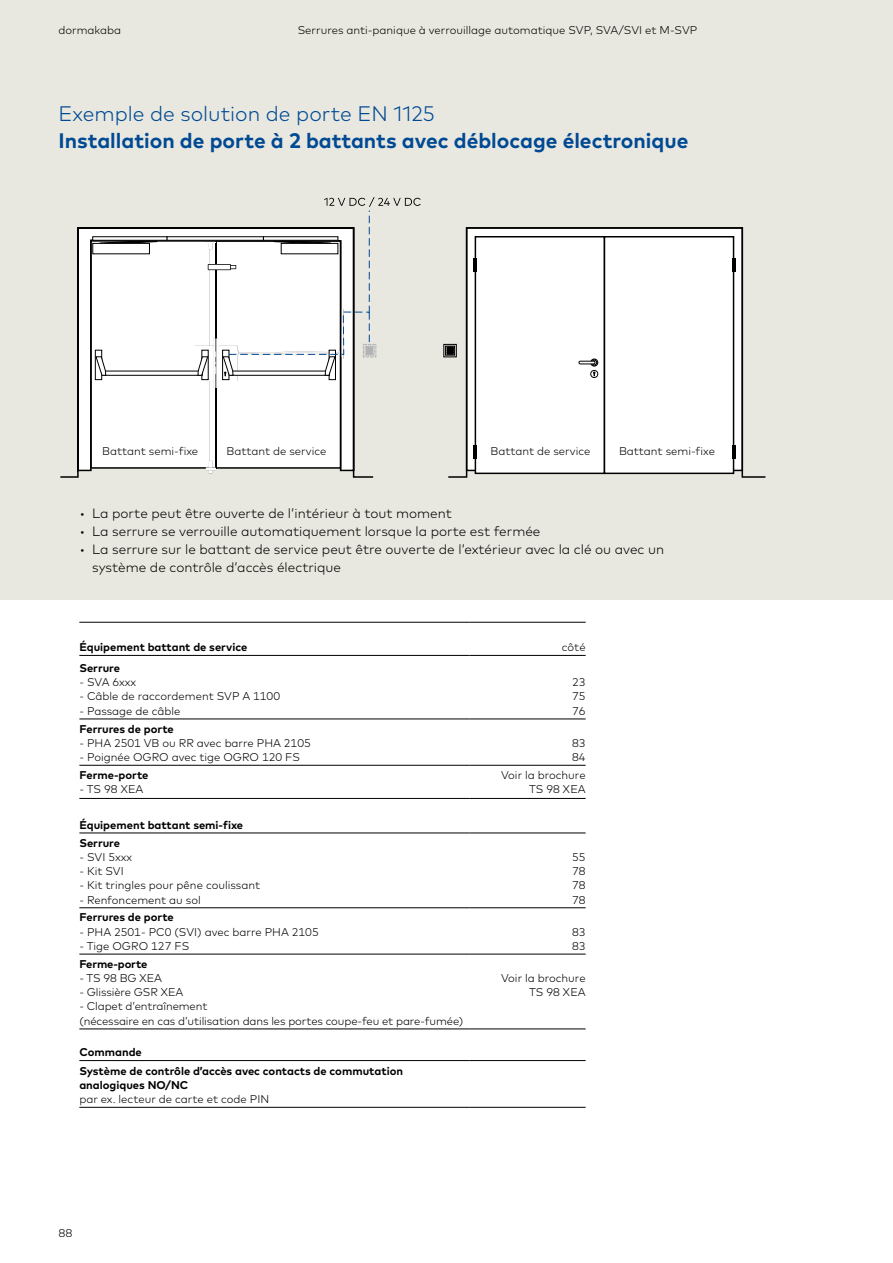
<style>
.page{position:relative;width:893px;height:1263px;background:#fff}
.page>*{position:absolute;margin:0;border:0;box-sizing:border-box;transform-origin:0 0}
.t1{font:700 21px "Mark Pro";color:#004993}
.t2{font:300 21px "Mark Pro";color:#004993}
.t3{font:300 13.5px/18px "Mark Pro";color:#000}
.t4{font:300 11.25px/14.2px "Mark Pro";color:#000}
.t5{font:700 11.25px/17.9px "Mark Pro";color:#000}
</style>
<div class="page">
<div style="left:0;top:0;width:893px;height:600px;background:#e9e8e0"></div>
<svg style="left:60px;top:227px;width:314px;height:251px"></svg>
<svg style="left:99px;top:241px;width:59px;height:4px"></svg>
<div style="left:92px;top:243px;width:58px;height:11px;background:#fff;border:1px solid #000"></div>
<svg style="left:92px;top:236px;width:75px;height:5px"></svg>
<svg style="left:167px;top:236px;width:30px;height:5px"></svg>
<div style="left:201px;top:350px;width:8px;height:30px;background:#fff;border:1px solid #000"></div>
<div style="left:95px;top:350px;width:7px;height:30px;background:#fff;border:1px solid #000"></div>
<svg style="left:107px;top:371px;width:90px;height:5px"></svg>
<svg style="left:95px;top:356px;width:12px;height:20px"></svg>
<div style="left:329px;top:350px;width:7px;height:30px;background:#fff;border:1px solid #000"></div>
<svg style="left:222px;top:376px;width:7px;height:4px"></svg>
<svg style="left:197px;top:197px;width:224px;height:179px"></svg>
<svg style="left:408px;top:226px;width:358px;height:252px"></svg>
<div style="left:475px;top:236px;width:130px;height:238px;background:#fff;border:2px solid #000"></div>
<div style="left:604px;top:236px;width:130px;height:238px;background:#fff;border:2px solid #000"></div>
<hr style="left:473px;top:258px;width:4px;height:13px;background:#000">
<svg style="left:732px;top:258px;width:3px;height:13px"></svg>
<hr style="left:473px;top:445px;width:4px;height:14px;background:#000">
<hr style="left:732px;top:445px;width:3px;height:14px;background:#000">
<svg style="left:590px;top:358px;width:17px;height:20px"></svg>
<div style="left:443px;top:344px;width:14px;height:13px;border:1px solid #000"></div>
<div style="left:445px;top:346px;width:10px;height:9px;border:1px solid #000"></div>
<div style="left:579px;top:361px;width:16px;height:3px;border:1px solid #000"></div>
<svg style="left:447px;top:347px;width:6px;height:7px"></svg>
<hr style="left:79px;top:622px;width:391px;height:1px;background:#000">
<hr style="left:470px;top:622px;width:116px;height:1px;background:#000">
<hr style="left:79px;top:655px;width:391px;height:1px;background:#000">
<hr style="left:470px;top:655px;width:116px;height:1px;background:#000">
<hr style="left:79px;top:719px;width:391px;height:1px;background:#000">
<hr style="left:470px;top:719px;width:116px;height:1px;background:#000">
<hr style="left:79px;top:765px;width:391px;height:1px;background:#000">
<hr style="left:470px;top:765px;width:116px;height:1px;background:#000">
<hr style="left:79px;top:798px;width:391px;height:1px;background:#000">
<hr style="left:470px;top:798px;width:116px;height:1px;background:#000">
<hr style="left:79px;top:833px;width:391px;height:1px;background:#000">
<hr style="left:470px;top:833px;width:116px;height:1px;background:#000">
<hr style="left:79px;top:907px;width:391px;height:1px;background:#000">
<hr style="left:470px;top:907px;width:116px;height:1px;background:#000">
<hr style="left:79px;top:954px;width:391px;height:1px;background:#000">
<hr style="left:470px;top:954px;width:116px;height:1px;background:#000">
<hr style="left:79px;top:1029px;width:391px;height:1px;background:#000">
<hr style="left:470px;top:1029px;width:116px;height:1px;background:#000">
<hr style="left:79px;top:1060px;width:391px;height:1px;background:#000">
<hr style="left:470px;top:1060px;width:116px;height:1px;background:#000">
<hr style="left:79px;top:1107px;width:391px;height:1px;background:#000">
<hr style="left:470px;top:1107px;width:116px;height:1px;background:#000">
<p class="t4" style="left:58px;top:22px;width:64px">dormakaba</p>
<p class="t4" style="left:298px;top:22px;width:401px">Serrures anti-panique à verrouillage automatique SVP, SVA/SVI et M-SVP</p>
<h1 class="t2" style="left:58px;top:98px;width:378px">Exemple de solution de porte EN 1125</h1>
<h1 class="t1" style="left:58px;top:125px;width:631px">Installation de porte à 2 battants avec déblocage électronique</h1>
<p class="t4" style="left:102px;top:443px;width:97px">Battant semi-fixe</p>
<p class="t4" style="left:226px;top:443px;width:101px">Battant de service</p>
<p class="t4" style="left:490px;top:443px;width:101px">Battant de service</p>
<p class="t4" style="left:619px;top:443px;width:97px">Battant semi-fixe</p>
<p class="t3" style="left:79px;top:503px;width:374px">• La porte peut être ouverte de l’intérieur à tout moment</p>
<p class="t3" style="left:79px;top:521px;width:463px">• La serrure se verrouille automatiquement lorsque la porte est fermée</p>
<p class="t3" style="left:92px;top:539px;width:573px;text-indent:-13px">• La serrure sur le battant de service peut être ouverte de l’extérieur avec la clé ou avec un système de contrôle d’accès électrique</p>
<p class="t5" style="left:79px;top:637px;width:169px">Équipement battant de service</p>
<p class="t4" style="left:562px;top:638px;width:25px">côté</p>
<p class="t5" style="left:79px;top:658px;width:42px">Serrure</p>
<p class="t4" style="left:79px;top:674px;width:58px">- SVA 6xxx</p>
<p class="t4" style="left:79px;top:688px;width:202px">- Câble de raccordement SVP A 1100</p>
<p class="t4" style="left:79px;top:703px;width:103px">- Passage de câble</p>
<p class="t4" style="left:572px;top:674px;width:15px;text-align:justify">23<br>75<br>76</p>
<p class="t5" style="left:79px;top:719px;width:96px">Ferrures de porte</p>
<p class="t4" style="left:79px;top:735px;width:233px">- PHA 2501 VB ou RR avec barre PHA 2105</p>
<p class="t4" style="left:79px;top:749px;width:222px">- Poignée OGRO avec tige OGRO 120 FS</p>
<p class="t5" style="left:79px;top:765px;width:71px">Ferme-porte</p>
<p class="t4" style="left:79px;top:781px;width:66px">- TS 98 XEA</p>
<p class="t5" style="left:79px;top:815px;width:165px">Équipement battant semi-fixe<br>Serrure</p>
<p class="t4" style="left:79px;top:849px;width:54px">- SVI 5xxx</p>
<p class="t4" style="left:79px;top:863px;width:46px">- Kit SVI</p>
<p class="t4" style="left:79px;top:877px;width:182px">- Kit tringles pour pêne coulissant</p>
<p class="t4" style="left:79px;top:891px;width:123px">- Renfoncement au sol</p>
<p class="t5" style="left:79px;top:907px;width:96px">Ferrures de porte</p>
<p class="t4" style="left:79px;top:924px;width:241px">- PHA 2501- PC0 (SVI) avec barre PHA 2105</p>
<p class="t4" style="left:79px;top:938px;width:111px">- Tige OGRO 127 FS</p>
<p class="t5" style="left:79px;top:954px;width:70px">Ferme-porte</p>
<p class="t4" style="left:79px;top:970px;width:84px">- TS 98 BG XEA</p>
<p class="t4" style="left:79px;top:984px;width:105px">- Glissière GSR XEA</p>
<p class="t4" style="left:79px;top:998px;width:385px">- Clapet d’entraînement<br>(nécessaire en cas d’utilisation dans les portes coupe-feu et pare-fumée)</p>
<p class="t5" style="left:79px;top:1042px;width:325px;line-height:18.3px">Commande<br>Système de contrôle d’accès avec contacts de commutation</p>
<p class="t5" style="left:79px;top:1075px;width:111px">analogiques NO/NC</p>
<p class="t4" style="left:79px;top:1091px;width:191px">par ex. lecteur de carte et code PIN</p>
<p class="t4" style="left:572px;top:735px;width:15px">83<br>84</p>
<p class="t4" style="left:501px;top:767px;width:86px;text-align:right">Voir la brochure<br>TS 98 XEA</p>
<p class="t4" style="left:572px;top:849px;width:15px;text-align:justify">55<br>78<br>78<br>78</p>
<p class="t4" style="left:572px;top:924px;width:15px">83<br>83</p>
<p class="t4" style="left:501px;top:970px;width:86px;text-align:right">Voir la brochure<br>TS 98 XEA</p>
<p class="t4" style="left:58px;top:1225px;width:16px">88</p>
</div>
